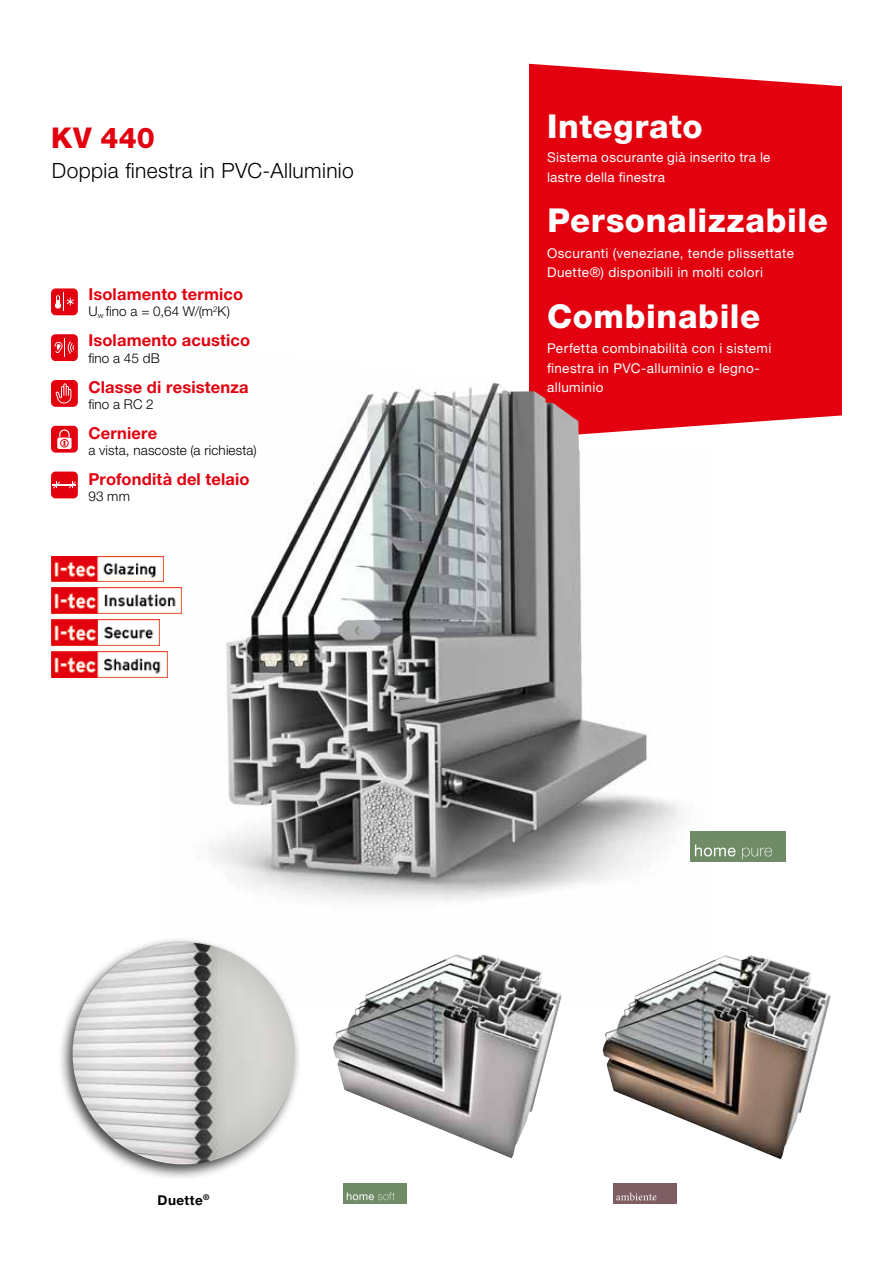
<style>
.page{position:relative;width:893px;height:1263px;background:#fff}
.page>*{position:absolute;margin:0;border:0;box-sizing:border-box;transform-origin:0 0}
.t1{font:800 33px "Helvetica Neue LT Pro";letter-spacing:.02em;color:#fff}
.t2{font:800 28.65px "Helvetica Neue LT Pro";color:#e3000f}
.t3{font:300 21px "Helvetica Neue LT Pro";letter-spacing:.015em;color:#000}
.t4{font:700 16.5px "Helvetica Neue LT Pro";letter-spacing:.01em;color:#e3000f}
.t5{font:13.5px/19.5px "Helvetica Neue LT Pro";letter-spacing:.025em;color:#fff}
.t6{font:300 13.5px "Helvetica Neue LT Pro";letter-spacing:.01em;color:#000}
.t7{font:700 13.5px "Helvetica Neue LT Pro";letter-spacing:.03em;color:#000}
</style>
<div class="page">
<div style="left:529px;top:64px;width:313px;height:361px;background:#e3000f"></div>
<img style="left:159px;top:342px;width:550px;height:559px">
<img style="left:602px;top:955px;width:229px;height:204px">
<img style="left:333px;top:954px;width:229px;height:204px">
<div style="left:58px;top:937px;width:244px;height:244px;background:#000;opacity:.75"></div>
<svg style="left:73px;top:942px;width:221px;height:220px;background:#cacac8"></svg>
<div style="left:690px;top:831px;width:96px;height:30px;background:#708c66"></div>
<svg style="left:695px;top:844px;width:77px;height:15px"></svg>
<div style="left:613px;top:1183px;width:64px;height:20px;background:#7e5e63"></div>
<svg style="left:616px;top:1192px;width:40px;height:8px"></svg>
<div style="left:343px;top:1183px;width:64px;height:20px;background:#708c66"></div>
<svg style="left:347px;top:1192px;width:48px;height:8px"></svg>
<img style="left:51px;top:556px;width:113px;height:26px">
<img style="left:51px;top:620px;width:108px;height:25px">
<img style="left:51px;top:588px;width:130px;height:26px">
<img style="left:51px;top:652px;width:116px;height:25px">
<div style="left:51px;top:380px;width:27px;height:27px;background:#e3000f;border-radius:5px"></div>
<svg style="left:55px;top:383px;width:16px;height:20px"></svg>
<div style="left:51px;top:426px;width:27px;height:27px;background:#e3000f;border-radius:5px"></div>
<svg style="left:57px;top:429px;width:15px;height:20px"></svg>
<div style="left:60px;top:439px;width:8px;height:8px;border:1px solid #e3000f;border-radius:50%"></div>
<div style="left:51px;top:288px;width:27px;height:27px;background:#e3000f;border-radius:5px"></div>
<svg style="left:55px;top:293px;width:19px;height:18px"></svg>
<div style="left:51px;top:334px;width:27px;height:27px;background:#e3000f;border-radius:5px"></div>
<svg style="left:54px;top:339px;width:20px;height:18px"></svg>
<div style="left:51px;top:472px;width:27px;height:26px;background:#e3000f;border-radius:5px"></div>
<svg style="left:52px;top:481px;width:24px;height:7px"></svg>
<h2 class="t2" style="left:51px;top:121px;width:105px">KV 440</h2>
<h3 class="t3" style="left:52px;top:157px;width:303px">Doppia finestra in PVC-Alluminio</h3>
<p class="t4" style="left:88px;top:284px;width:156px">Isolamento termico</p>
<p class="t6" style="left:88px;top:303px;width:143px">U<sub>w</sub> fino a = 0,64 W/(m<sup>2</sup>K)</p>
<p class="t4" style="left:88px;top:330px;width:163px">Isolamento acustico</p>
<p class="t6" style="left:88px;top:350px;width:73px">fino a 45 dB</p>
<p class="t4" style="left:88px;top:376px;width:162px">Classe di resistenza</p>
<p class="t6" style="left:88px;top:396px;width:67px">fino a RC 2</p>
<p class="t4" style="left:88px;top:423px;width:70px">Cerniere</p>
<p class="t6" style="left:88px;top:442px;width:170px">a vista, nascoste (a richiesta)</p>
<p class="t4" style="left:88px;top:469px;width:163px">Profondità del telaio</p>
<p class="t6" style="left:88px;top:488px;width:43px">93 mm</p>
<h1 class="t1" style="left:547px;top:106px;width:157px">Integrato</h1>
<p class="t5" style="left:547px;top:148px;width:225px">Sistema oscurante già inserito tra le lastre della finestra</p>
<h1 class="t1" style="left:547px;top:201px;width:282px">Personalizzabile</h1>
<p class="t5" style="left:547px;top:243px;width:248px">Oscuranti (veneziane, tende plissettate<br>Duette®) disponibili in molti colori</p>
<h1 class="t1" style="left:547px;top:297px;width:215px">Combinabile</h1>
<p class="t5" style="left:547px;top:338px;width:226px">Perfetta combinabilità con i sistemi finestra in PVC-alluminio e legno&shy;alluminio</p>
<p class="t7" style="left:158px;top:1191px;width:53px">Duette<sup>®</sup></p>
</div>
